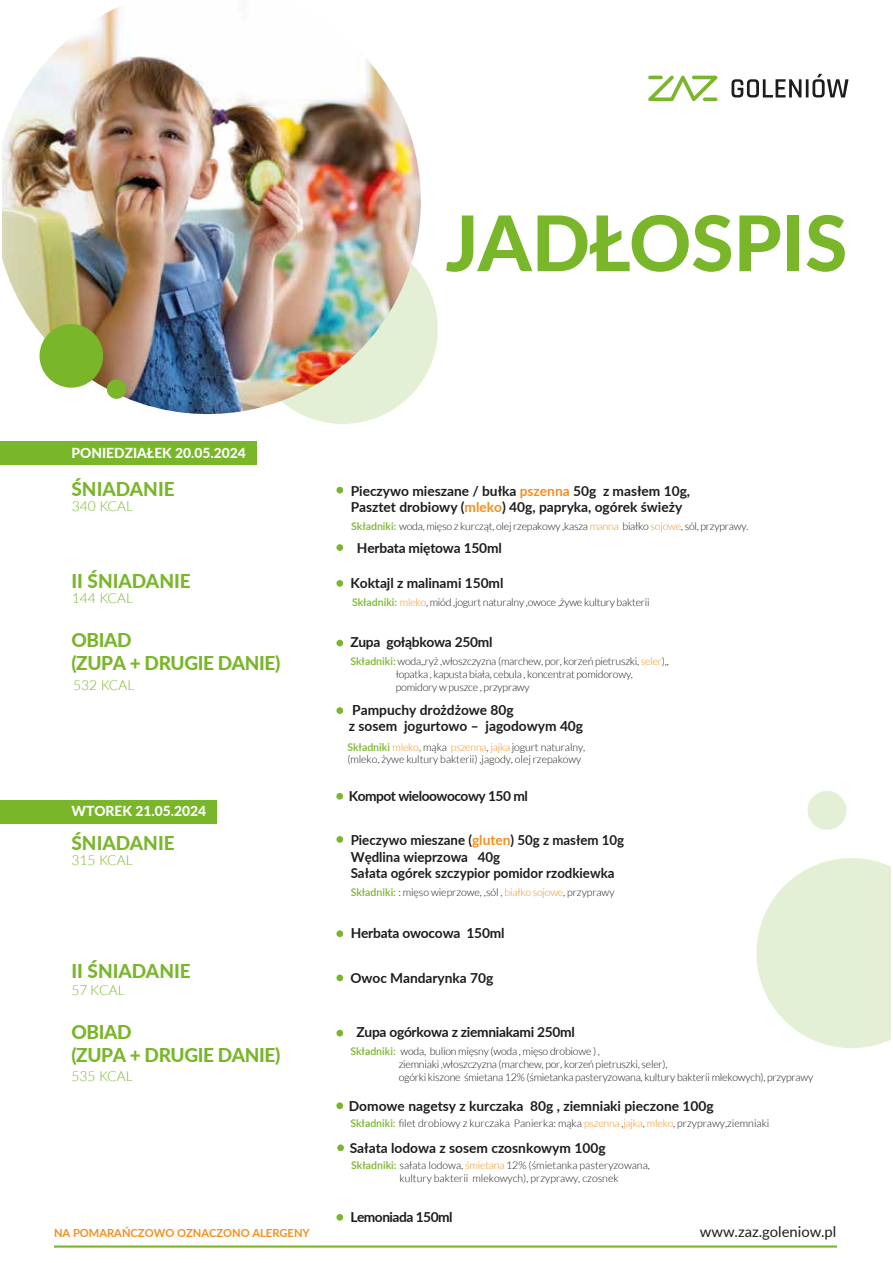
<style>
.page{position:relative;width:893px;height:1263px;background:#fff}
.page>*{position:absolute;margin:0;border:0;box-sizing:border-box;transform-origin:0 0}
.t1{font:800 76.8px "Lato";color:#79b62a}
.t2{font:800 19.05px/22.8px "Lato";letter-spacing:-.02em;color:#79b62a}
.t3{font:800 19.05px "Lato";color:#79b62a}
.t4{font:14.85px "Lato";color:#1d1d1b}
.t5{font:700 13.95px/16.6px "Lato";color:#1d1d1b}
.t6{font:700 13.8px/16.5px "Lato";color:#1d1d1b}
.t7{font:700 13.8px "Lato";letter-spacing:-.02em;color:#1d1d1b}
.t8{font:300 13.8px "Lato";color:#79b62a}
.t9{font:800 13.8px "Lato";color:#fff}
.t10{font:700 13.8px "Lato";letter-spacing:-.035em;color:#1d1d1b}
.t11{font:700 11.1px "Lato";color:#f38f1c}
.t12{font:300 10.65px/12.8px "Lato";letter-spacing:-.02em;color:#1d1d1b}
.t13{font:300 10.65px/12.8px "Lato";color:#1d1d1b}
.s1{color:#f38f1c}
.s2{font-weight:600;color:#79b62a}
</style>
<div class="page">
<svg style="left:301px;top:275px;width:137px;height:149px"></svg>
<div style="left:0;top:442px;width:257px;height:23px;background:#79b62a"></div>
<svg style="left:648px;top:75px;width:70px;height:26px"></svg>
<hr style="left:648px;top:76px;width:15px;height:3px;background:#7ab62a;border-radius:2px">
<svg style="left:732px;top:74px;width:116px;height:23px"></svg>
<svg style="left:756px;top:858px;width:135px;height:190px"></svg>
<svg style="left:807px;top:791px;width:40px;height:39px"></svg>
<hr style="left:54px;top:1245px;width:783px;height:2px;background:#79b62a">
<div style="left:0;top:800px;width:216px;height:23px;background:#79b62a"></div>
<div style="left:336px;top:707px;width:7px;height:7px;background:#79b62a;border-radius:50%"></div>
<div style="left:336px;top:793px;width:7px;height:7px;background:#79b62a;border-radius:50%"></div>
<div style="left:336px;top:487px;width:7px;height:6px;background:#79b62a;border-radius:50%"></div>
<div style="left:336px;top:544px;width:7px;height:7px;background:#79b62a;border-radius:50%"></div>
<div style="left:336px;top:580px;width:7px;height:7px;background:#79b62a;border-radius:50%"></div>
<div style="left:336px;top:640px;width:7px;height:6px;background:#79b62a;border-radius:50%"></div>
<div style="left:336px;top:1214px;width:7px;height:7px;background:#79b62a;border-radius:50%"></div>
<div style="left:336px;top:836px;width:7px;height:7px;background:#79b62a;border-radius:50%"></div>
<div style="left:336px;top:930px;width:7px;height:7px;background:#79b62a;border-radius:50%"></div>
<div style="left:336px;top:974px;width:7px;height:7px;background:#79b62a;border-radius:50%"></div>
<div style="left:336px;top:1030px;width:7px;height:6px;background:#79b62a;border-radius:50%"></div>
<div style="left:336px;top:1102px;width:7px;height:7px;background:#79b62a;border-radius:50%"></div>
<div style="left:337px;top:1144px;width:7px;height:7px;background:#79b62a;border-radius:50%"></div>
<img style="left:2px;top:7px;width:419px;height:407px">
<svg style="left:39px;top:324px;width:65px;height:64px;background:#8bb543"></svg>
<div style="left:107px;top:379px;width:19px;height:20px;background:#79b62a;border-radius:50%"></div>
<h1 class="t1" style="left:445px;top:186px;width:403px">JADŁOSPIS</h1>
<p class="t9" style="left:71px;top:442px;width:176px">PONIEDZIAŁEK 20.05.2024</p>
<h2 class="t3" style="left:71px;top:475px;width:105px">ŚNIADANIE</h2>
<p class="t8" style="left:72px;top:499px;width:63px">340 KCAL</p>
<h2 class="t3" style="left:71px;top:567px;width:121px">II ŚNIADANIE</h2>
<p class="t8" style="left:72px;top:590px;width:63px">144 KCAL</p>
<h2 class="t2" style="left:71px;top:628px;width:210px">OBIAD<br>(ZUPA + DRUGIE DANIE)</h2>
<p class="t8" style="left:73px;top:678px;width:63px">532 KCAL</p>
<p class="t9" style="left:71px;top:800px;width:136px">WTOREK 21.05.2024</p>
<h2 class="t3" style="left:71px;top:829px;width:105px">ŚNIADANIE</h2>
<p class="t8" style="left:71px;top:853px;width:63px">315 KCAL</p>
<h2 class="t3" style="left:71px;top:957px;width:121px">II ŚNIADANIE</h2>
<p class="t8" style="left:71px;top:982px;width:55px">57 KCAL</p>
<h2 class="t2" style="left:71px;top:1020px;width:210px">OBIAD<br>(ZUPA + DRUGIE DANIE)</h2>
<p class="t8" style="left:71px;top:1068px;width:63px">535 KCAL</p>
<p class="t6" style="left:351px;top:482px;width:341px">Pieczywo mieszane / bułka <span class="s1">pszenna</span> 50g z masłem 10g,<br>Pasztet drobiowy (<span class="s1">mleko</span>) 40g, papryka, ogórek świeży</p>
<p class="t6" style="left:357px;top:539px;width:146px">Herbata miętowa 150ml</p>
<p class="t6" style="left:350px;top:574px;width:155px">Koktajl z malinami 150ml</p>
<p class="t12" style="left:351px;top:520px;width:399px"><span class="s2">Składniki:</span> woda, mięso z kurcząt, olej rzepakowy ,kasza <span class="s1">manna</span> białko <span class="s1">sojowe</span>, sól, przyprawy.</p>
<p class="t12" style="left:352px;top:595px;width:299px"><span class="s2">Składniki:</span> <span class="s1">mleko</span>, miód ,jogurt naturalny ,owoce ,żywe kultury bakterii</p>
<p class="t7" style="left:350px;top:632px;width:143px">Zupa gołąbkowa 250ml</p>
<p class="t12" style="left:396px;top:655px;width:275px;text-indent:-45px"><span class="s2">Składniki:</span> woda,,ryż ,włoszczyzna (marchew, por, korzeń pietruszki, <span class="s1">seler</span>),, łopatka , kapusta biała, cebula , koncentrat pomidorowy, pomidory w puszce , przyprawy</p>
<h3 class="t5" style="left:349px;top:700px;width:236px">Pampuchy drożdżowe 80g<br>z sosem jogurtowo – jagodowym 40g</h3>
<p class="t12" style="left:347px;top:740px;width:240px"><span class="s2">Składniki</span> <span class="s1">mleko</span><span class="s2">,</span> mąka <span class="s1">pszenna</span>, <span class="s1">jajka</span> jogurt naturalny, (mleko, żywe kultury bakterii) ,jagody, olej rzepakowy</p>
<p class="t10" style="left:349px;top:786px;width:181px">Kompot wieloowocowy 150 ml</p>
<p class="t6" style="left:351px;top:831px;width:275px">Pieczywo mieszane (<span class="s1">gluten</span>) 50g z masłem 10g<br>Wędlina wieprzowa 40g<br>Sałata ogórek szczypior pomidor rzodkiewka</p>
<p class="t12" style="left:351px;top:886px;width:265px"><span class="s2">Składniki:</span> : mięso wieprzowe, ,sól , <span class="s1">białko sojowe</span>, przyprawy</p>
<p class="t6" style="left:351px;top:924px;width:155px">Herbata owocowa 150ml</p>
<p class="t6" style="left:350px;top:969px;width:144px">Owoc Mandarynka 70g</p>
<p class="t7" style="left:357px;top:1022px;width:220px">Zupa ogórkowa z ziemniakami 250ml</p>
<p class="t12" style="left:399px;top:1045px;width:416px;text-indent:-48px"><span class="s2">Składniki:</span> woda, bulion mięsny (woda , mięso drobiowe ) ,<br>ziemniaki ,włoszczyzna (marchew, por, korzeń pietruszki, seler),<br>ogórki kiszone śmietana 12% (śmietanka pasteryzowana, kultury bakterii mlekowych), przyprawy</p>
<p class="t13" style="left:350px;top:1117px;width:420px"><span class="s2">Składniki:</span> filet drobiowy z kurczaka Panierka: mąka <span class="s1">pszenna</span> ,<span class="s1">jajka</span>, <span class="s1">mleko</span>, przyprawy,ziemniaki</p>
<p class="t6" style="left:349px;top:1097px;width:366px">Domowe nagetsy z kurczaka 80g , ziemniaki pieczone 100g</p>
<p class="t6" style="left:350px;top:1139px;width:257px">Sałata lodowa z sosem czosnkowym 100g</p>
<p class="t13" style="left:400px;top:1159px;width:252px;text-indent:-48px"><span class="s2">Składniki:</span> sałata lodowa, <span class="s1">śmietana</span> 12% (śmietanka pasteryzowana, kultury bakterii mlekowych), przyprawy, czosnek</p>
<p class="t10" style="left:350px;top:1207px;width:104px">Lemoniada 150ml</p>
<p class="t11" style="left:54px;top:1224px;width:257px">NA POMARAŃCZOWO OZNACZONO ALERGENY</p>
<h3 class="t4" style="left:700px;top:1221px;width:138px">www.zaz.goleniow.pl</h3>
</div>
